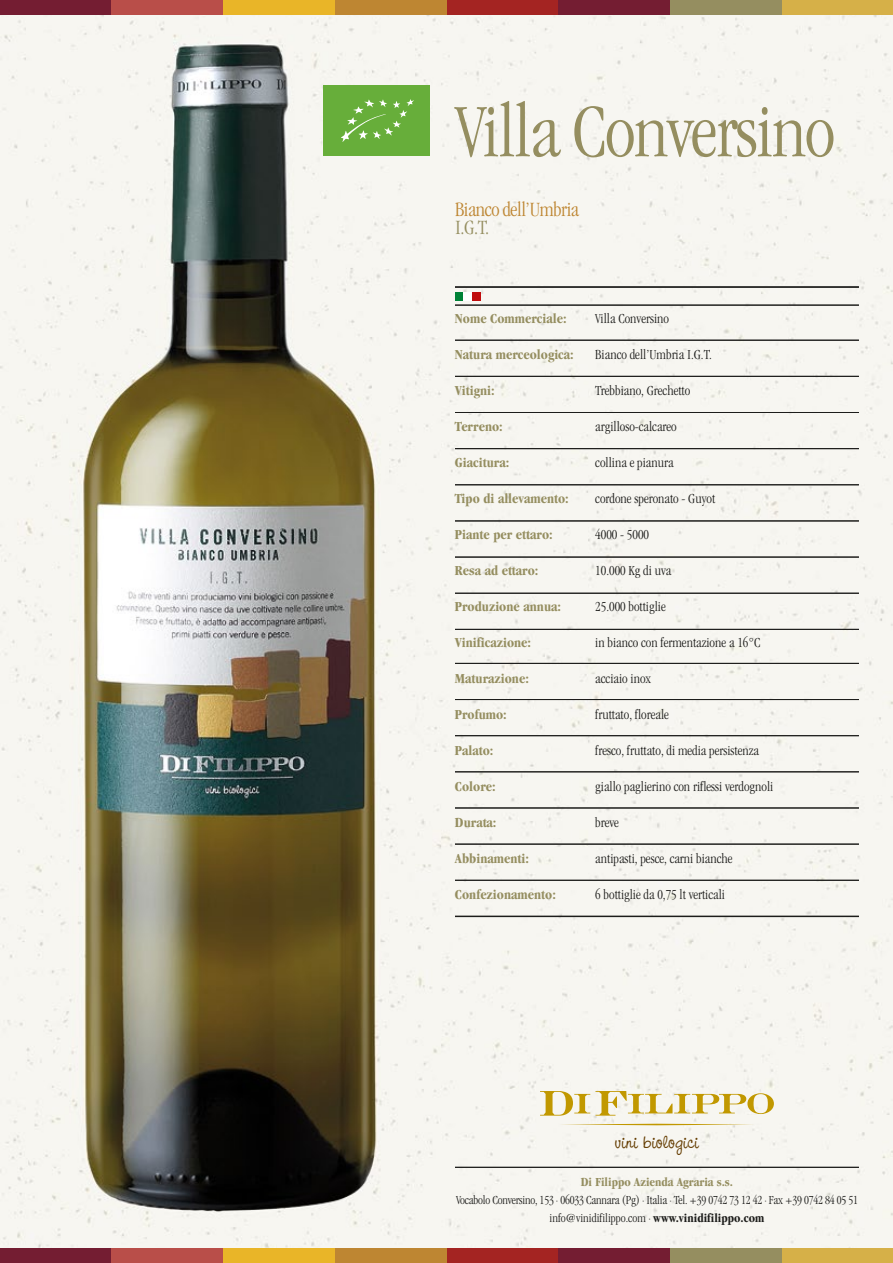
<style>
.page{position:relative;width:893px;height:1263px;background:#fff}
.page>*{position:absolute;margin:0;border:0;box-sizing:border-box;transform-origin:0 0}
.t1{font:300 condensed 78px "Garamond";letter-spacing:-.02em;color:#958e60}
.t2{font:22.5px "CAC Pinafore";color:#643c00}
.t3{font:300 condensed 21px "Garamond";letter-spacing:-.02em;color:#be8632}
.t4{font:300 condensed 21px "Garamond";color:#958e60}
.t5{font:300 condensed 14.25px "Garamond";color:#1d1d1b}
.t6{font:700 condensed 14.25px "Garamond";color:#958e60}
.t7{font:300 condensed 12.75px/18px "Garamond";letter-spacing:-.015em;color:#1d1d1b;text-align:center}
.t8{font:700 condensed 12.75px "Garamond";color:#958e60}
.s1{font-weight:700}
</style>
<div class="page">
<img style="left:0;top:15px;width:893px;height:1233px">
<hr style="left:455px;top:286px;width:404px;height:2px;background:#1d1d1b">
<hr style="left:455px;top:916px;width:404px;height:1px;background:#1d1d1b">
<hr style="left:455px;top:305px;width:404px;height:1px;background:#1d1d1b">
<hr style="left:455px;top:340px;width:404px;height:1px;background:#1d1d1b">
<hr style="left:455px;top:376px;width:404px;height:1px;background:#1d1d1b">
<hr style="left:455px;top:412px;width:404px;height:1px;background:#1d1d1b">
<hr style="left:455px;top:448px;width:404px;height:1px;background:#1d1d1b">
<hr style="left:455px;top:484px;width:404px;height:1px;background:#1d1d1b">
<hr style="left:455px;top:521px;width:404px;height:1px;background:#1d1d1b">
<hr style="left:455px;top:557px;width:404px;height:1px;background:#1d1d1b">
<hr style="left:455px;top:593px;width:404px;height:1px;background:#1d1d1b">
<hr style="left:455px;top:629px;width:404px;height:1px;background:#1d1d1b">
<hr style="left:455px;top:663px;width:404px;height:1px;background:#1d1d1b">
<hr style="left:455px;top:699px;width:404px;height:1px;background:#1d1d1b">
<hr style="left:455px;top:735px;width:404px;height:1px;background:#1d1d1b">
<hr style="left:455px;top:771px;width:404px;height:1px;background:#1d1d1b">
<hr style="left:455px;top:808px;width:404px;height:1px;background:#1d1d1b">
<hr style="left:455px;top:844px;width:404px;height:1px;background:#1d1d1b">
<hr style="left:455px;top:880px;width:404px;height:1px;background:#1d1d1b">
<hr style="left:455px;top:1167px;width:404px;height:1px;background:#1d1d1b">
<div style="left:455px;top:292px;width:8px;height:9px;background:#008237"></div>
<div style="left:472px;top:292px;width:8px;height:9px;background:#c00d0e"></div>
<div style="left:463px;top:292px;width:9px;height:9px;background:#fff"></div>
<div style="left:446px;top:1248px;width:112px;height:15px;background:#a42422"></div>
<div style="left:558px;top:1248px;width:112px;height:15px;background:#741d32"></div>
<div style="left:0;top:1248px;width:112px;height:15px;background:#741d32"></div>
<div style="left:112px;top:1248px;width:111px;height:15px;background:#b94e49"></div>
<div style="left:335px;top:1248px;width:111px;height:15px;background:#be8632"></div>
<div style="left:223px;top:1248px;width:112px;height:15px;background:#e9b528"></div>
<div style="left:781px;top:1248px;width:112px;height:15px;background:#d6b048"></div>
<div style="left:670px;top:1248px;width:111px;height:15px;background:#958e60"></div>
<div style="left:446px;top:0;width:112px;height:15px;background:#a42422"></div>
<div style="left:558px;top:0;width:112px;height:15px;background:#741d32"></div>
<div style="left:0;top:0;width:112px;height:15px;background:#741d32"></div>
<div style="left:112px;top:0;width:111px;height:15px;background:#b94e49"></div>
<div style="left:335px;top:0;width:111px;height:15px;background:#be8632"></div>
<div style="left:223px;top:0;width:112px;height:15px;background:#e9b528"></div>
<div style="left:781px;top:0;width:112px;height:15px;background:#d6b048"></div>
<div style="left:670px;top:0;width:111px;height:15px;background:#958e60"></div>
<div style="left:323px;top:85px;width:106px;height:71px;background:#67ae3a"></div>
<svg style="left:341px;top:99px;width:73px;height:43px"></svg>
<svg style="left:540px;top:1091px;width:234px;height:25px"></svg>
<svg style="left:559px;top:1124px;width:195px;height:1px"></svg>
<h1 class="t1" style="left:455px;top:89px;width:382px">Villa Conversino</h1>
<h3 class="t3" style="left:455px;top:198px;width:126px">Bianco dell’Umbria</h3>
<h3 class="t4" style="left:455px;top:216px;width:36px">I.G.T.</h3>
<p class="t6" style="left:455px;top:310px;width:113px">Nome Commerciale:</p>
<p class="t6" style="left:455px;top:346px;width:120px">Natura merceologica:</p>
<p class="t6" style="left:455px;top:382px;width:41px">Vitigni:</p>
<p class="t6" style="left:455px;top:418px;width:49px">Terreno:</p>
<p class="t6" style="left:455px;top:454px;width:56px">Giacitura:</p>
<p class="t6" style="left:455px;top:490px;width:115px">Tipo di allevamento:</p>
<p class="t6" style="left:455px;top:526px;width:99px">Piante per ettaro:</p>
<p class="t6" style="left:455px;top:562px;width:85px">Resa ad ettaro:</p>
<p class="t6" style="left:455px;top:598px;width:108px">Produzione annua:</p>
<p class="t6" style="left:455px;top:634px;width:78px">Vinificazione:</p>
<p class="t6" style="left:455px;top:670px;width:76px">Maturazione:</p>
<p class="t6" style="left:455px;top:706px;width:53px">Profumo:</p>
<p class="t6" style="left:455px;top:742px;width:40px">Palato:</p>
<p class="t6" style="left:455px;top:778px;width:42px">Colore:</p>
<p class="t6" style="left:455px;top:814px;width:43px">Durata:</p>
<p class="t6" style="left:455px;top:850px;width:76px">Abbinamenti:</p>
<p class="t6" style="left:455px;top:886px;width:102px">Confezionamento:</p>
<p class="t5" style="left:595px;top:310px;width:75px">Villa Conversino</p>
<p class="t5" style="left:595px;top:346px;width:118px">Bianco dell’Umbria I.G.T.</p>
<p class="t5" style="left:595px;top:382px;width:96px">Trebbiano, Grechetto</p>
<p class="t5" style="left:595px;top:418px;width:83px">argilloso-calcareo</p>
<p class="t5" style="left:595px;top:454px;width:80px">collina e pianura</p>
<p class="t5" style="left:595px;top:490px;width:121px">cordone speronato - Guyot</p>
<p class="t5" style="left:595px;top:526px;width:55px">4000 - 5000</p>
<p class="t5" style="left:595px;top:562px;width:77px">10.000 Kg di uva</p>
<p class="t5" style="left:595px;top:598px;width:72px">25.000 bottiglie</p>
<p class="t5" style="left:595px;top:634px;width:167px">in bianco con fermentazione a 16°C</p>
<p class="t5" style="left:595px;top:670px;width:57px">acciaio inox</p>
<p class="t5" style="left:595px;top:706px;width:75px">fruttato, floreale</p>
<p class="t5" style="left:595px;top:742px;width:165px">fresco, fruttato, di media persistenza</p>
<p class="t5" style="left:595px;top:778px;width:180px">giallo paglierino con riflessi verdognoli</p>
<p class="t5" style="left:595px;top:814px;width:25px">breve</p>
<p class="t5" style="left:595px;top:850px;width:139px">antipasti, pesce, carni bianche</p>
<p class="t5" style="left:595px;top:886px;width:131px">6 bottiglie da 0,75 lt verticali</p>
<h2 class="t2" style="left:615px;top:1127px;width:85px">vini biologici</h2>
<p class="t8" style="left:581px;top:1175px;width:154px">Di Filippo Azienda Agraria s.s.</p>
<p class="t7" style="left:456px;top:1191px;width:403px">Vocabolo Conversino, 153 · 06033 Cannara (Pg) · Italia · Tel. +39 0742 73 12 42 · Fax +39 0742 84 05 51 info@vinidifilippo.com · <span class="s1">www.vinidifilippo.com</span></p>
</div>
